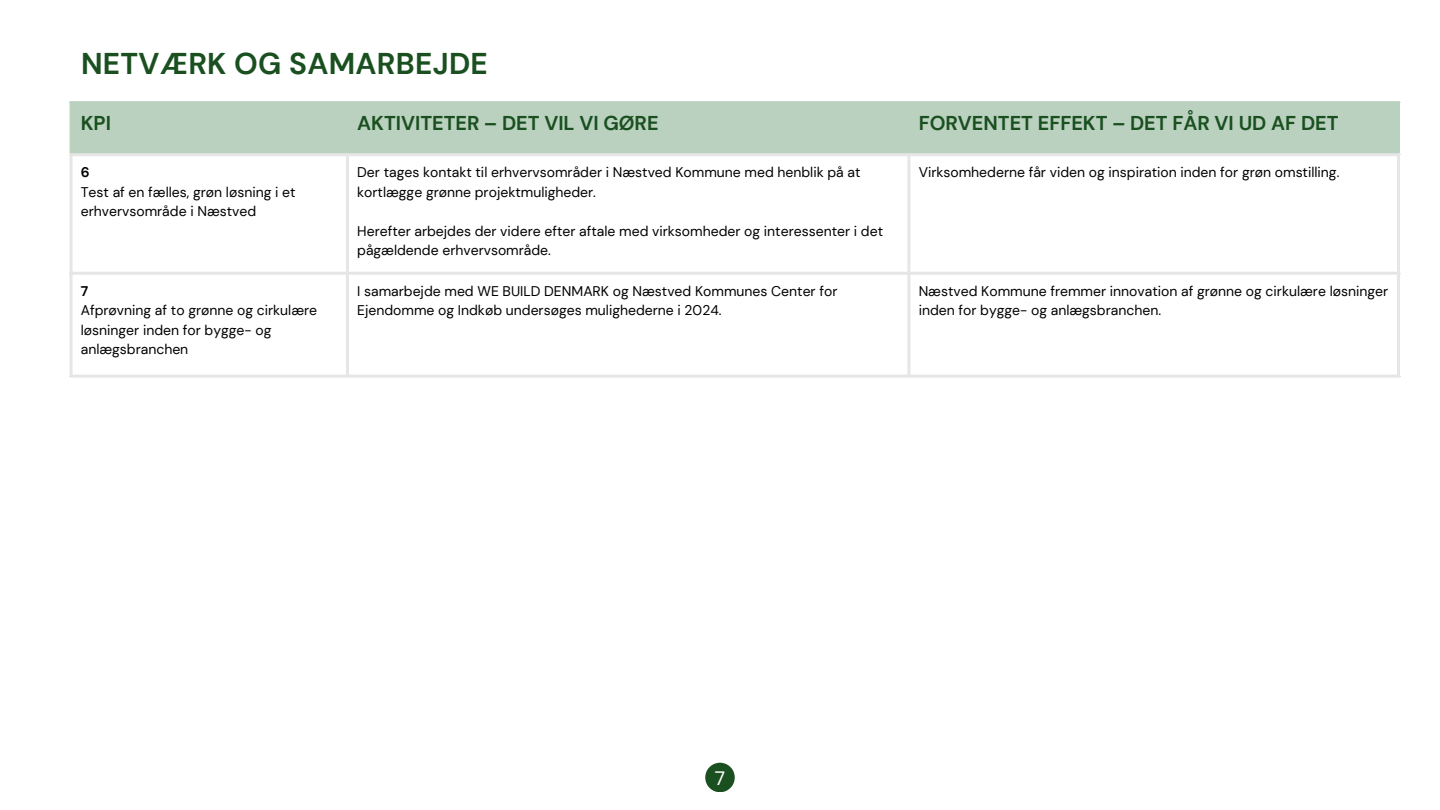
<style>
.page{position:relative;width:1440px;height:810px;background:#fff}
.page>*{position:absolute;margin:0;border:0;box-sizing:border-box;transform-origin:0 0}
.t1{font:700 30px "DM Sans";letter-spacing:.01em;color:#1a5020}
.t2{font:700 20px "DM Sans";color:#1a5020}
.t3{font:19.4px "DM Sans";color:#fff}
.t4{font:14px/19.5px "DM Sans";color:#000}
.t5{font:700 14px "DM Sans";color:#000}
</style>
<div class="page">
<div style="left:73px;top:104px;width:1324px;height:49px;background:#bbd1c0"></div>
<hr style="left:70px;top:104px;width:3px;height:49px;background:#bbd1c0">
<hr style="left:346px;top:104px;width:3px;height:49px;background:#bbd1c0">
<hr style="left:907px;top:104px;width:3px;height:49px;background:#bbd1c0">
<hr style="left:1397px;top:104px;width:3px;height:49px;background:#bbd1c0">
<hr style="left:70px;top:101px;width:1330px;height:3px;background:#bbd1c0">
<hr style="left:70px;top:156px;width:3px;height:219px;background:#e6e6e6">
<hr style="left:346px;top:156px;width:3px;height:219px;background:#e6e6e6">
<hr style="left:907px;top:156px;width:3px;height:219px;background:#e6e6e6">
<hr style="left:1397px;top:156px;width:3px;height:219px;background:#e6e6e6">
<hr style="left:70px;top:153px;width:1330px;height:3px;background:#e6e6e6">
<hr style="left:70px;top:272px;width:1330px;height:3px;background:#e6e6e6">
<hr style="left:70px;top:375px;width:1330px;height:3px;background:#e6e6e6">
<div style="left:705px;top:763px;width:30px;height:29px;background:#1a5020;border-radius:50%"></div>
<p class="t1" style="left:81px;top:44px;width:408px">NETVÆRK OG SAMARBEJDE</p>
<p class="t2" style="left:81px;top:110px;width:32px">KPI</p>
<p class="t2" style="left:357px;top:110px;width:303px">AKTIVITETER – DET VIL VI GØRE</p>
<p class="t2" style="left:919px;top:110px;width:421px">FORVENTET EFFEKT – DET FÅR VI UD AF DET</p>
<p class="t5" style="left:81px;top:163px;width:10px">6</p>
<p class="t4" style="left:81px;top:182px;width:216px">Test af en fælles, grøn løsning i et erhvervsområde i Næstved</p>
<p class="t4" style="left:357px;top:163px;width:505px">Der tages kontakt til erhvervsområder i Næstved Kommune med henblik på at kortlægge grønne projektmuligheder.</p>
<p class="t4" style="left:357px;top:221px;width:527px">Herefter arbejdes der videre efter aftale med virksomheder og interessenter i det pågældende erhvervsområde.</p>
<p class="t4" style="left:919px;top:163px;width:422px">Virksomhederne får viden og inspiration inden for grøn omstilling.</p>
<p class="t5" style="left:81px;top:282px;width:9px">7</p>
<p class="t4" style="left:81px;top:301px;width:238px">Afprøvning af to grønne og cirkulære løsninger inden for bygge- og anlægsbranchen</p>
<p class="t4" style="left:357px;top:281px;width:482px">I samarbejde med WE BUILD DENMARK og Næstved Kommunes Center for<br>Ejendomme og Indkøb undersøges mulighederne i 2024.</p>
<p class="t4" style="left:919px;top:281px;width:471px">Næstved Kommune fremmer innovation af grønne og cirkulære løsninger inden for bygge- og anlægsbranchen.</p>
<p class="t3" style="left:715px;top:766px;width:12px">7</p>
</div>
